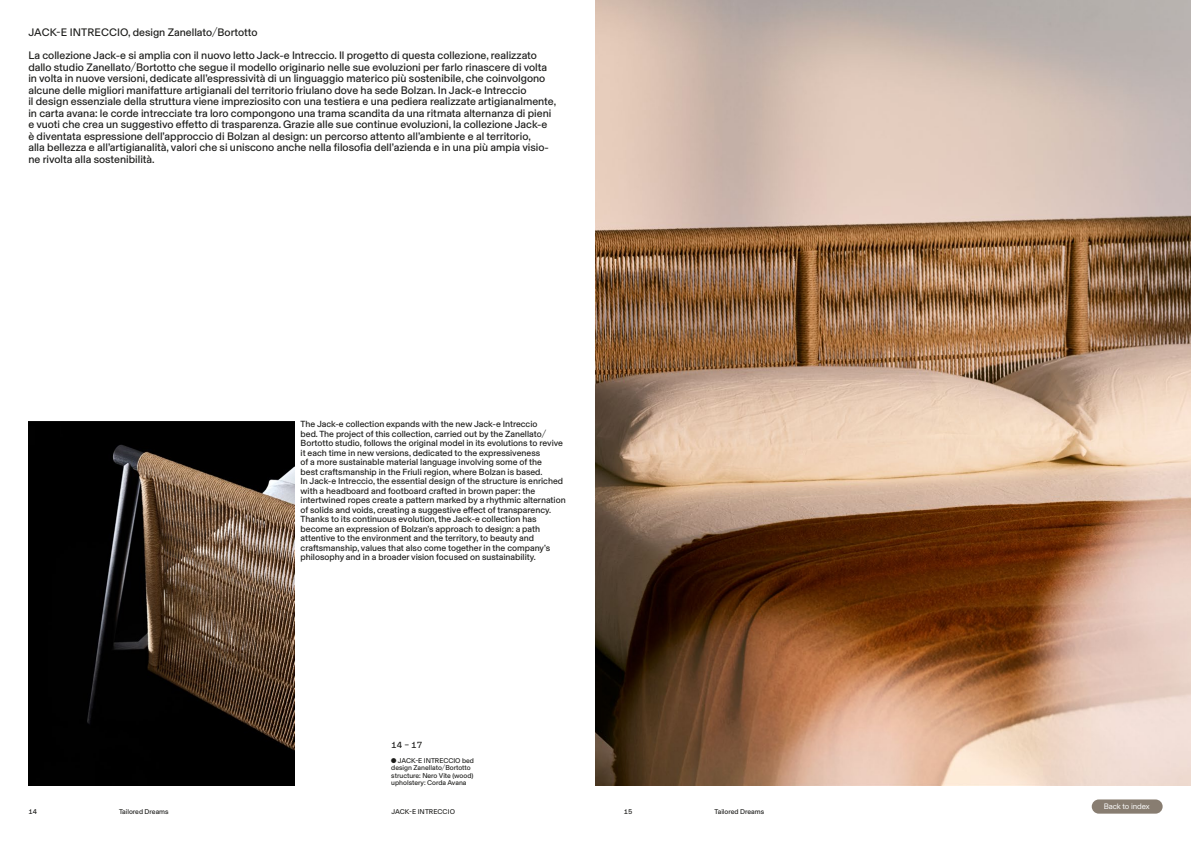
<style>
.page{position:relative;width:1191px;height:842px;background:#fff}
.page>*{position:absolute;margin:0;border:0;box-sizing:border-box;transform-origin:0 0}
.t1{font:11px/11.5px "Basel Grotesk";color:#1d1d1b}
.t2{font:9px/9.5px "Basel Grotesk";color:#1d1d1b}
.t3{font:8px "Basel Grotesk";letter-spacing:-.01em;color:#fff}
.t4{font:7px/7.5px "Basel Grotesk";color:#1d1d1b}
.s1{font-family:"FT Aktual";font-weight:300}
</style>
<div class="page">
<img style="left:28px;top:421px;width:267px;height:364px">
<img style="left:595px;top:0;width:596px;height:785px">
<div style="left:1091px;top:799px;width:71px;height:15px;background:#887d71;border-radius:7px"></div>
<p class="t1" style="left:28px;top:21px;width:510px;line-height:23px">JACK-E INTRECCIO, design Zanellato<span class="s1">/</span>Bortotto<br>La collezione Jack-e si amplia con il nuovo letto Jack-e Intreccio. Il progetto di questa collezione, realizzato</p>
<p class="t1" style="left:28px;top:61px;width:529px">dallo studio Zanellato<span class="s1">/</span>Bortotto che segue il modello originario nelle sue evoluzioni per farlo rinascere di volta in volta in nuove versioni, dedicate all’espressività di un linguaggio materico più sostenibile, che coinvolgono alcune delle migliori manifatture artigianali del territorio friulano dove ha sede Bolzan. In Jack-e Intreccio<br>il design essenziale della struttura viene impreziosito con una testiera e una pediera realizzate artigianalmente, in carta avana: le corde intrecciate tra loro compongono una trama scandita da una ritmata alternanza di pieni e vuoti che crea un suggestivo effetto di trasparenza. Grazie alle sue continue evoluzioni, la collezione Jack-e<br>è diventata espressione dell’approccio di Bolzan al design: un percorso attento all’ambiente e al territorio,<br>alla bellezza e all’artigianalità, valori che si uniscono anche nella filosofia dell’azienda e in una più ampia visio&shy;ne rivolta alla sostenibilità.</p>
<p class="t2" style="left:300px;top:419px;width:267px">The Jack-e collection expands with the new Jack-e Intreccio<br>bed. The project of this collection, carried out by the Zanellato<span class="s1">/ </span>Bortotto studio, follows the original model in its evolutions to revive it each time in new versions, dedicated to the expressiveness<br>of a more sustainable material language involving some of the<br>best craftsmanship in the Friuli region, where Bolzan is based.<br>In Jack-e Intreccio, the essential design of the structure is enriched with a headboard and footboard crafted in brown paper: the intertwined ropes create a pattern marked by a rhythmic alternation of solids and voids, creating a suggestive effect of transparency.<br>Thanks to its continuous evolution, the Jack-e collection has become an expression of Bolzan’s approach to design: a path attentive to the environment and the territory, to beauty and craftsmanship, values that also come together in the company’s philosophy and in a broader vision focused on sustainability.</p>
<p class="t2" style="left:391px;top:739px;width:32px">14 – 17</p>
<p class="t4" style="left:391px;top:756px;width:84px">⚫ JACK-E INTRECCIO bed design Zanellato<span class="s1">/</span>Bortotto structure: Nero Vite (wood) upholstery: Corda Avana</p>
<p class="t4" style="left:28px;top:807px;width:10px">14</p>
<p class="t4" style="left:119px;top:807px;width:51px">Tailored Dreams</p>
<p class="t4" style="left:391px;top:807px;width:65px">JACK-E INTRECCIO</p>
<p class="t4" style="left:624px;top:807px;width:10px">15</p>
<p class="t4" style="left:714px;top:807px;width:51px">Tailored Dreams</p>
<p class="t3" style="left:1103px;top:801px;width:47px">Back to index</p>
</div>
